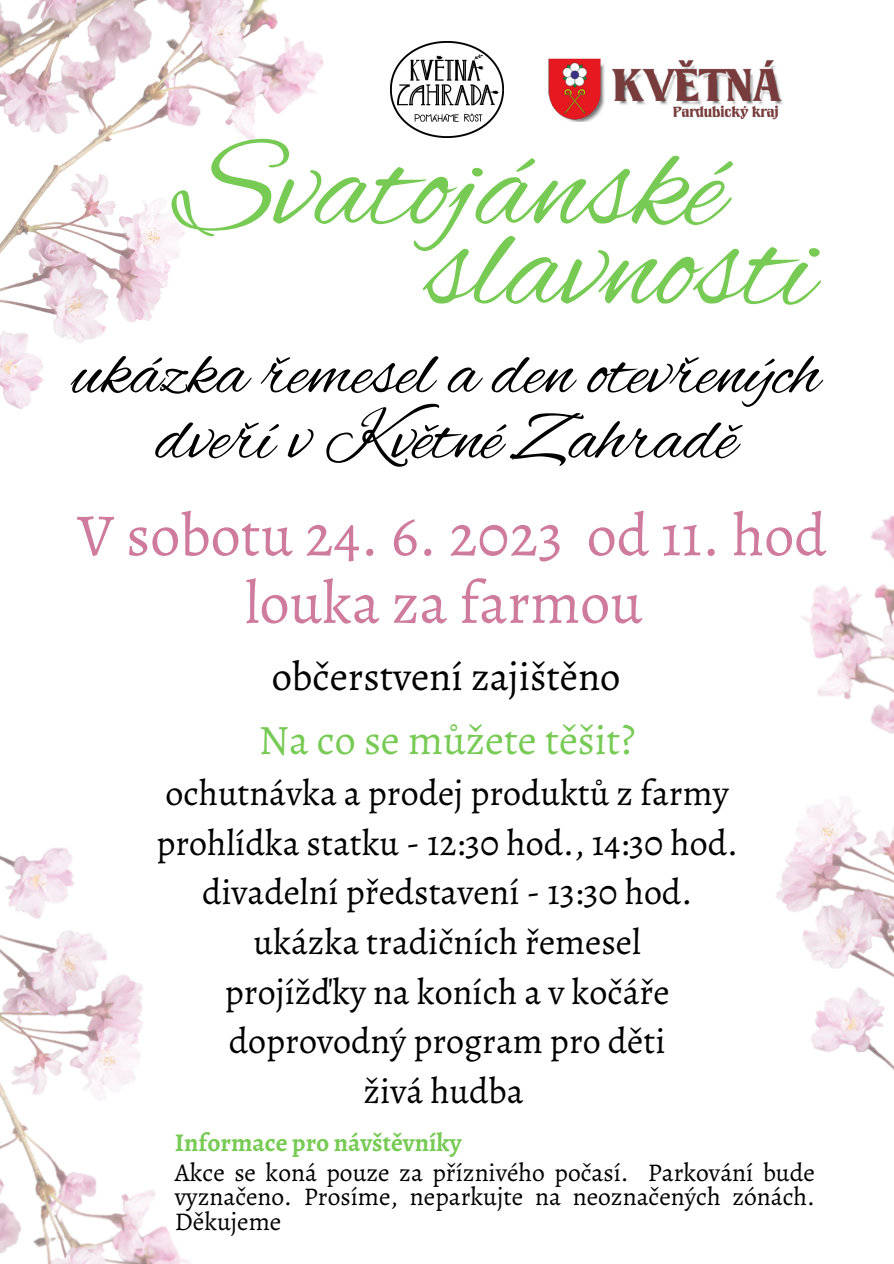
<style>
.page{position:relative;width:894px;height:1264px;background:#fff}
.page>*{position:absolute;margin:0;border:0;box-sizing:border-box;transform-origin:0 0}
.t1{font:135.15px "Alex Brush";color:#77cb54}
.t2{font:72px/65.2px "Alex Brush";color:#000;text-align:center}
.t3{font:60px "Alegreya";color:#cf7b9d}
.t4{font:42px "Alegreya";color:#77cb54}
.t5{font:40.5px "Alegreya";color:#000}
.t6{font:36px "Alegreya";color:#000}
.t7{font:25.5px/24.8px "Alegreya";color:#000;text-align:justify}
.t8{font:700 25.5px "Alegreya";color:#77cb54}
</style>
<div class="page">
<img style="left:390px;top:42px;width:113px;height:95px">
<img style="left:548px;top:58px;width:235px;height:63px">
<img style="left:0;top:0;width:324px;height:409px">
<img style="left:0;top:848px;width:191px;height:415px">
<img style="left:776px;top:515px;width:117px;height:554px">
<p class="t1" style="left:174px;top:112px;width:551px">Svatojánské</p>
<p class="t1" style="left:425px;top:192px;width:391px">slavnosti</p>
<p class="t2" style="left:72px;top:345px;width:749px">ukázka řemesel a den otevřených dveří v Květné Zahradě</p>
<p class="t3" style="left:77px;top:494px;width:750px">V sobotu 24. 6. 2023 od 11. hod</p>
<p class="t3" style="left:245px;top:562px;width:399px">louka za farmou</p>
<p class="t5" style="left:271px;top:648px;width:350px">občerstvení zajištěno</p>
<p class="t4" style="left:259px;top:711px;width:378px">Na co se můžete těšit?</p>
<p class="t6" style="left:165px;top:768px;width:564px">ochutnávka a prodej produktů z farmy</p>
<p class="t6" style="left:156px;top:818px;width:583px">prohlídka statku - 12:30 hod., 14:30 hod.</p>
<p class="t6" style="left:202px;top:867px;width:491px">divadelní představení - 13:30 hod.</p>
<p class="t6" style="left:253px;top:917px;width:388px">ukázka tradičních řemesel</p>
<p class="t6" style="left:225px;top:967px;width:446px">projížďky na koních a v kočáře</p>
<p class="t6" style="left:229px;top:1016px;width:438px">doprovodný program pro děti</p>
<p class="t6" style="left:363px;top:1066px;width:161px">živá hudba</p>
<p class="t8" style="left:175px;top:1125px;width:288px">Informace pro návštěvníky</p>
<p class="t7" style="left:175px;top:1159px;width:641px">Akce se koná pouze za příznivého počasí. Parkování bude vyznačeno. Prosíme, neparkujte na neoznačených zónách.<br>Děkujeme</p>
</div>
